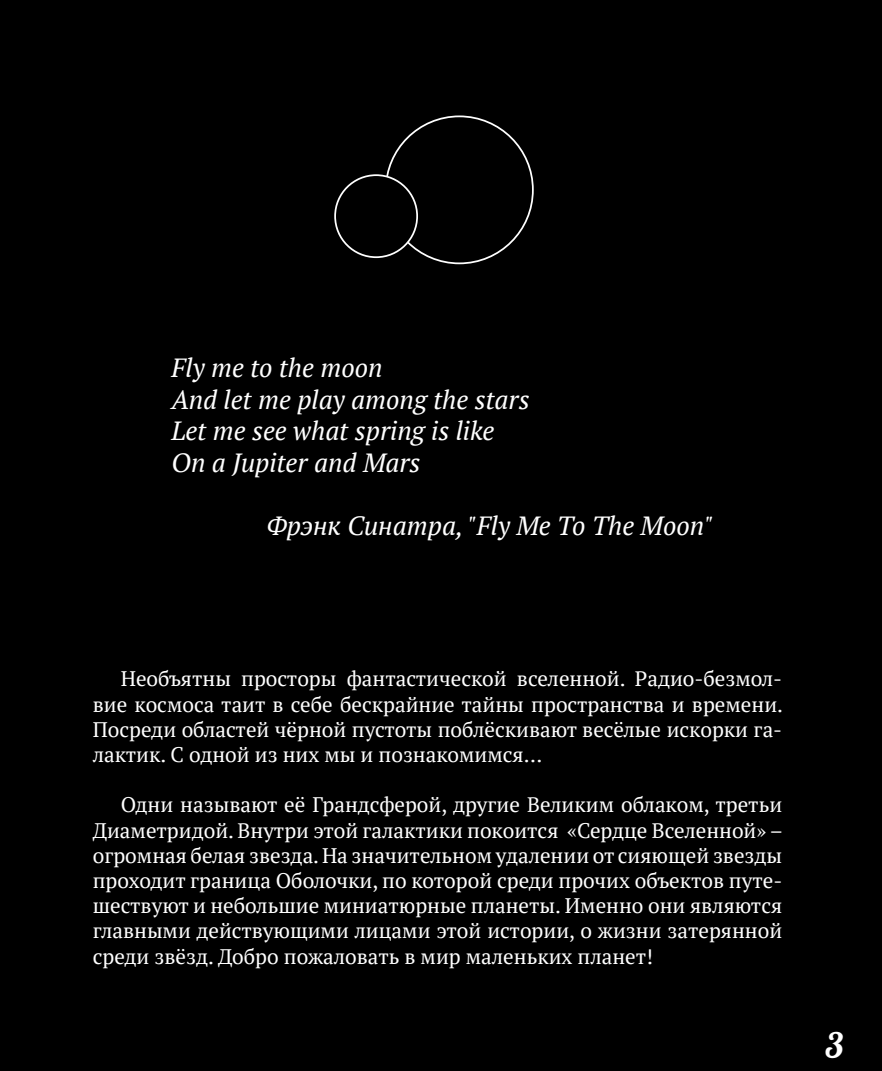
<style>
.page{position:relative;width:882px;height:1071px;background:#000}
.page>*{position:absolute;margin:0;border:0;box-sizing:border-box;transform-origin:0 0}
.t1{font:35px "Lobster";color:#fff}
.t2{font:italic 26.25px/31.5px "PT Serif";color:#fff}
.t3{font:21px/25.2px "PT Serif";color:#fff;text-align:justify}
</style>
<div class="page">
<div style="left:335px;top:175px;width:82px;height:82px;background:#000;border-radius:50%"></div>
<div style="left:334px;top:174px;width:84px;height:84px;border:2px solid #fff;border-radius:50%"></div>
<p class="t2" style="left:172px;top:352px;width:360px">Fly me to the moon<br>And let me play among the stars<br>Let me see what spring is like<br>On a Jupiter and Mars</p>
<p class="t2" style="left:266px;top:510px;width:448px">Фрэнк Синатра, "Fly Me To The Moon"</p>
<p class="t3" style="left:93px;top:666px;width:692px;text-indent:28px">Необъятны просторы фантастической вселенной. Радио-безмол&shy;вие космоса таит в себе бескрайние тайны пространства и времени.<br>Посреди областей чёрной пустоты поблёскивают весёлые искорки га&shy;лактик. С одной из них мы и познакомимся…</p>
<p class="t3" style="left:93px;top:792px;width:692px;text-indent:28px">Одни называют её Грандсферой, другие Великим облаком, третьи Диаметридой. Внутри этой галактики покоится «Сердце Вселенной» – огромная белая звезда. На значительном удалении от сияющей звезды проходит граница Оболочки, по которой среди прочих объектов путе&shy;шествуют и небольшие миниатюрные планеты. Именно они являются главными действующими лицами этой истории, о жизни затерянной среди звёзд. Добро пожаловать в мир маленьких планет!</p>
<h1 class="t1" style="left:826px;top:1023px;width:19px">3</h1>
</div>
